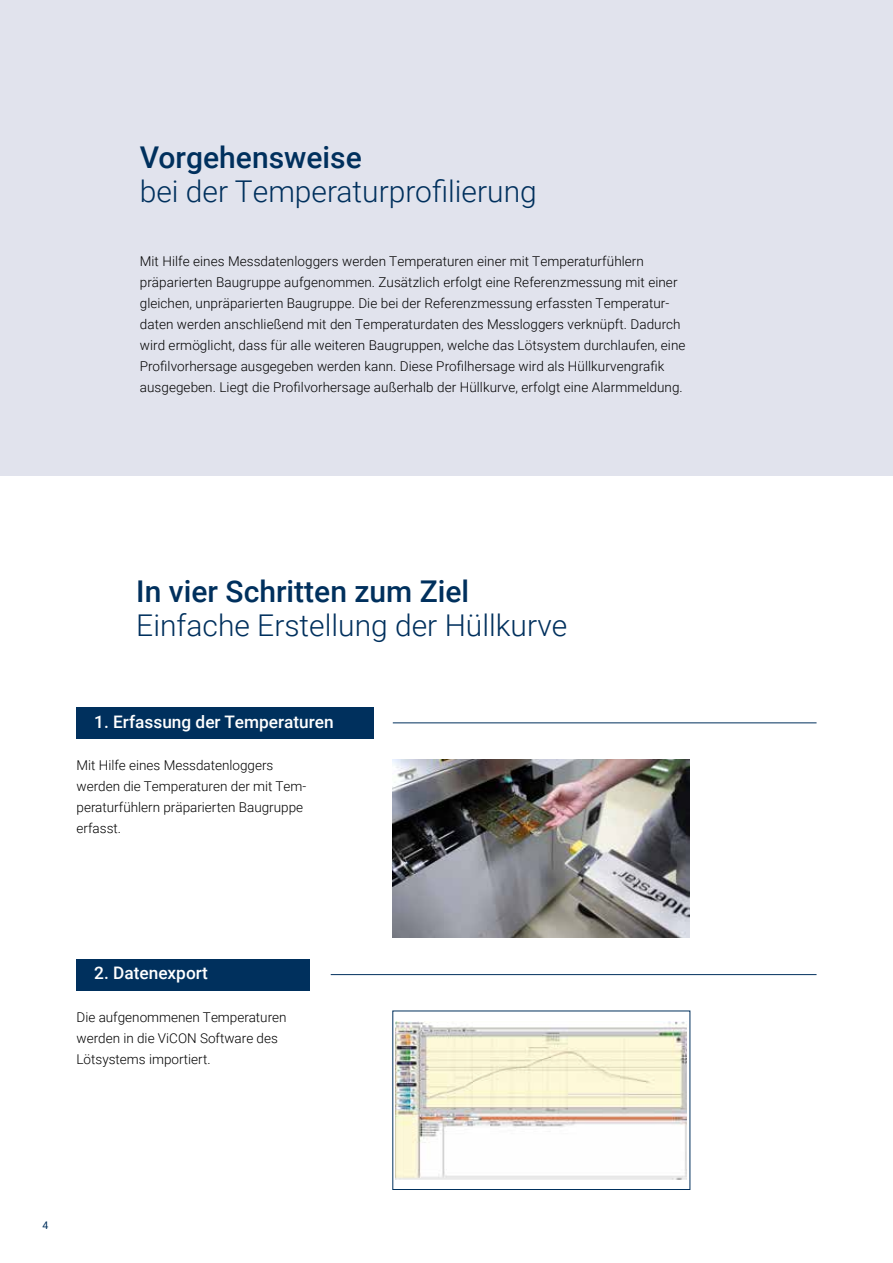
<style>
.page{position:relative;width:893px;height:1263px;background:#fff}
.page>*{position:absolute;margin:0;border:0;box-sizing:border-box;transform-origin:0 0}
.t1{font:300 30px "Roboto";color:#00305d}
.t2{font:500 30px "Roboto";color:#00305d}
.t3{font:500 17.25px "Roboto";color:#fff}
.t4{font:300 13.5px/21px "Roboto";letter-spacing:.005em;color:#000}
.t5{font:10.5px "Roboto";color:#00305d}
</style>
<div class="page">
<div style="left:0;top:0;width:893px;height:476px;background:#e1e3ed"></div>
<div style="left:77px;top:707px;width:297px;height:32px;background:#00305d"></div>
<hr style="left:393px;top:723px;width:423px;height:1px;background:#00305d">
<img style="left:393px;top:759px;width:297px;height:179px">
<div style="left:77px;top:959px;width:233px;height:31px;background:#00305d"></div>
<hr style="left:331px;top:974px;width:485px;height:1px;background:#00305d">
<img style="left:396px;top:1021px;width:291px;height:158px">
<div style="left:393px;top:1011px;width:297px;height:179px;border:1px solid #00305d"></div>
<h1 class="t2" style="left:140px;top:136px;width:224px">Vorgehensweise</h1>
<h1 class="t1" style="left:140px;top:171px;width:398px">bei der Temperaturprofilierung</h1>
<p class="t4" style="left:140px;top:250px;width:547px">Mit Hilfe eines Messdatenloggers werden Temperaturen einer mit Temperaturfühlern präparierten Baugruppe aufgenommen. Zusätzlich erfolgt eine Referenzmessung mit einer gleichen, unpräparierten Baugruppe. Die bei der Referenzmessung erfassten Temperatur&shy;daten werden anschließend mit den Temperaturdaten des Messloggers verknüpft. Dadurch wird ermöglicht, dass für alle weiteren Baugruppen, welche das Lötsystem durchlaufen, eine Profilvorhersage ausgegeben werden kann. Diese Profilhersage wird als Hüllkurvengrafik ausgegeben. Liegt die Profilvorhersage außerhalb der Hüllkurve, erfolgt eine Alarmmeldung.</p>
<h1 class="t2" style="left:136px;top:570px;width:334px">In vier Schritten zum Ziel</h1>
<h1 class="t1" style="left:136px;top:604px;width:432px">Einfache Erstellung der Hüllkurve</h1>
<p class="t3" style="left:94px;top:710px;width:241px">1. Erfassung der Temperaturen</p>
<p class="t4" style="left:77px;top:754px;width:231px">Mit Hilfe eines Messdatenloggers werden die Temperaturen der mit Tem&shy;peraturfühlern präparierten Baugruppe erfasst.</p>
<p class="t3" style="left:94px;top:961px;width:115px">2. Datenexport</p>
<p class="t4" style="left:77px;top:1006px;width:212px">Die aufgenommenen Temperaturen werden in die ViCON Software des<br>Lötsystems importiert.</p>
<p class="t5" style="left:43px;top:1218px;width:7px">4</p>
</div>
